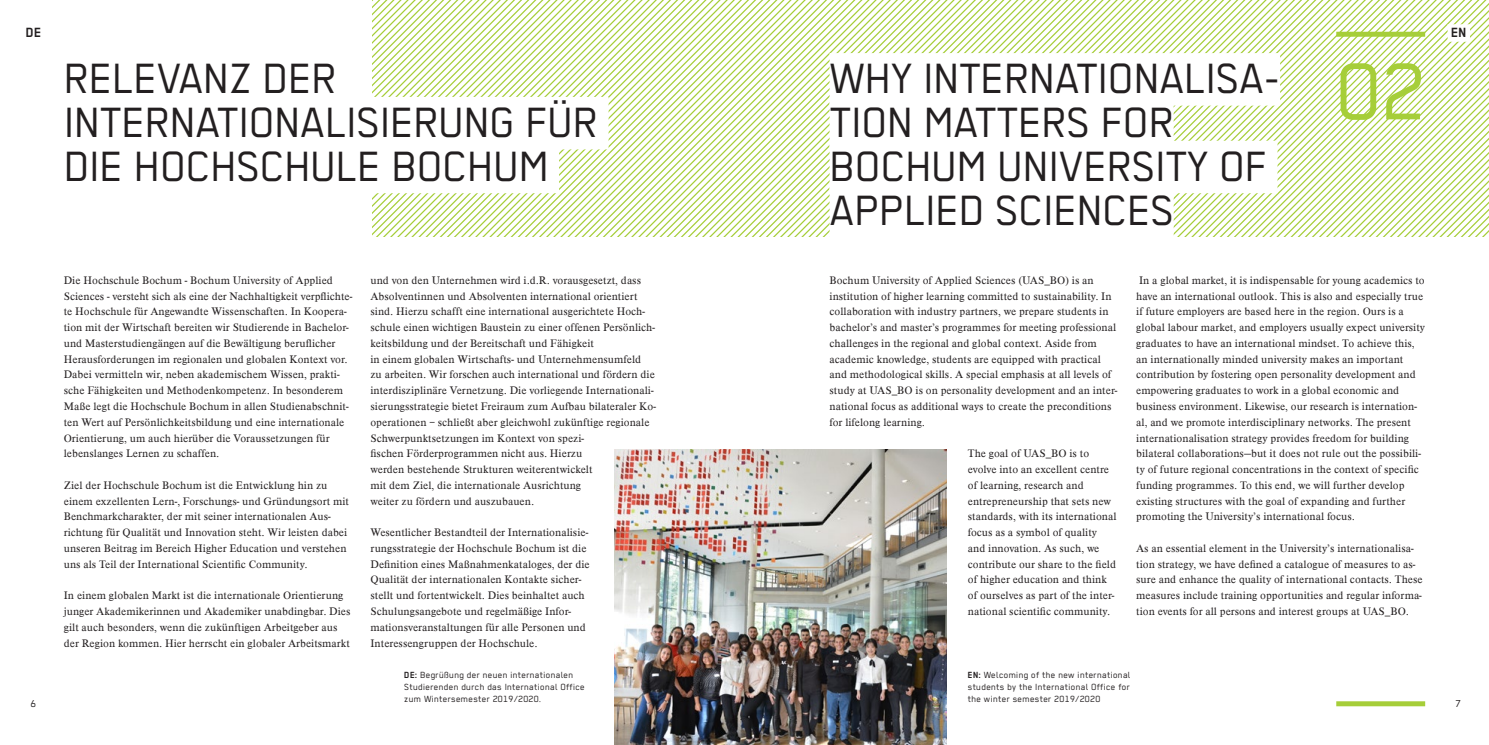
<style>
.page{position:relative;width:1489px;height:745px;background:#fff}
.page>*{position:absolute;margin:0;border:0;box-sizing:border-box;transform-origin:0 0}
.t1{font:90px "BO Regular Normal";color:#a6ce39}
.t2{font:47.5px/43.8px "BO Regular Normal";color:#231f20}
.t3{font:700 15px "BO Regular";color:#231f20}
.t4{font:11.25px/15.8px "BO Antiqua";color:#231f20}
.t5{font:11.25px "BO Regular Normal";color:#231f20}
.t6{font:10px/11.9px "BO Regular Normal";letter-spacing:.03em;color:#231f20}
.s1{font-family:"BO Regular";font-weight:700}
</style>
<div class="page">
<svg style="left:372px;top:0;width:88px;height:236px"></svg>
<svg style="left:460px;top:0;width:1028px;height:236px"></svg>
<img style="left:614px;top:449px;width:332px;height:295px">
<div style="left:64px;top:97px;width:544px;height:52px;background:#fff"></div>
<div style="left:64px;top:141px;width:495px;height:52px;background:#fff"></div>
<div style="left:829px;top:53px;width:450px;height:53px;background:#fff"></div>
<div style="left:829px;top:97px;width:344px;height:52px;background:#fff"></div>
<div style="left:829px;top:141px;width:448px;height:52px;background:#fff"></div>
<div style="left:829px;top:184px;width:344px;height:53px;background:#fff"></div>
<div style="left:1336px;top:32px;width:88px;height:5px;background:#a6ce39"></div>
<svg style="left:1336px;top:701px;width:88px;height:4px"></svg>
<div style="left:1447px;top:24px;width:22px;height:18px;background:#fff"></div>
<h3 class="t3" style="left:26px;top:25px;width:17px">DE</h3>
<h3 class="t3" style="left:1450px;top:25px;width:17px">EN</h3>
<h2 class="t2" style="left:64px;top:56px;width:535px">RELEVANZ DER<br>INTERNATIONALISIERUNG FÜR<br>DIE HOCHSCHULE BOCHUM</h2>
<h2 class="t2" style="left:829px;top:56px;width:452px">WHY INTERNATIONALISA-<br>TION MATTERS FOR<br>BOCHUM UNIVERSITY OF<br>APPLIED SCIENCES</h2>
<h1 class="t1" style="left:1336px;top:42px;width:90px">02</h1>
<p class="t4" style="left:64px;top:272px;width:290px">Die Hochschule Bochum - Bochum University of Applied Sciences - versteht sich als eine der Nachhaltigkeit verpflichte&shy;te Hochschule für Angewandte Wissenschaften. In Koopera&shy;tion mit der Wirtschaft bereiten wir Studierende in Bachelor&shy;und Masterstudiengängen auf die Bewältigung beruflicher Herausforderungen im regionalen und globalen Kontext vor.<br>Dabei vermitteln wir, neben akademischem Wissen, prakti&shy;sche Fähigkeiten und Methodenkompetenz. In besonderem Maße legt die Hochschule Bochum in allen Studienabschnit&shy;ten Wert auf Persönlichkeitsbildung und eine internationale Orientierung, um auch hierüber die Voraussetzungen für lebenslanges Lernen zu schaffen.</p>
<p class="t4" style="left:64px;top:477px;width:287px">Ziel der Hochschule Bochum ist die Entwicklung hin zu einem exzellenten Lern-, Forschungs- und Gründungsort mit Benchmarkcharakter, der mit seiner internationalen Aus&shy;richtung für Qualität und Innovation steht. Wir leisten dabei unseren Beitrag im Bereich Higher Education und verstehen uns als Teil der International Scientific Community.</p>
<p class="t4" style="left:64px;top:587px;width:288px">In einem globalen Markt ist die internationale Orientierung junger Akademikerinnen und Akademiker unabdingbar. Dies gilt auch besonders, wenn die zukünftigen Arbeitgeber aus der Region kommen. Hier herrscht ein globaler Arbeitsmarkt</p>
<p class="t4" style="left:370px;top:272px;width:287px">und von den Unternehmen wird i.d.R. vorausgesetzt, dass Absolventinnen und Absolventen international orientiert sind. Hierzu schafft eine international ausgerichtete Hoch&shy;schule einen wichtigen Baustein zu einer offenen Persönlich&shy;keitsbildung und der Bereitschaft und Fähigkeit<br>in einem globalen Wirtschafts- und Unternehmensumfeld<br>zu arbeiten. Wir forschen auch international und fördern die interdisziplinäre Vernetzung. Die vorliegende Internationali&shy;sierungsstrategie bietet Freiraum zum Aufbau bilateraler Ko&shy;operationen – schließt aber gleichwohl zukünftige regionale Schwerpunktsetzungen im Kontext von spezi-<br>fischen Förderprogrammen nicht aus. Hierzu<br>werden bestehende Strukturen weiterentwickelt<br>mit dem Ziel, die internationale Ausrichtung<br>weiter zu fördern und auszubauen.</p>
<p class="t4" style="left:370px;top:524px;width:221px">Wesentlicher Bestandteil der Internationalisie&shy;rungsstrategie der Hochschule Bochum ist die Definition eines Maßnahmenkataloges, der die Qualität der internationalen Kontakte sicher&shy;stellt und fortentwickelt. Dies beinhaltet auch Schulungsangebote und regelmäßige Infor&shy;mationsveranstaltungen für alle Personen und Interessengruppen der Hochschule.</p>
<p class="t4" style="left:829px;top:272px;width:289px">Bochum University of Applied Sciences (UAS_BO) is an institution of higher learning committed to sustainability. In collaboration with industry partners, we prepare students in bachelor’s and master’s programmes for meeting professional challenges in the regional and global context. Aside from academic knowledge, students are equipped with practical and methodological skills. A special emphasis at all levels of study at UAS_BO is on personality development and an inter&shy;national focus as additional ways to create the preconditions for lifelong learning.</p>
<p class="t4" style="left:967px;top:445px;width:150px">The goal of UAS_BO is to evolve into an excellent centre of learning, research and entrepreneurship that sets new standards, with its international focus as a symbol of quality and innovation. As such, we contribute our share to the field of higher education and think of ourselves as part of the inter&shy;national scientific community.</p>
<p class="t4" style="left:1136px;top:272px;width:290px">In a global market, it is indispensable for young academics to have an international outlook. This is also and especially true if future employers are based here in the region. Ours is a global labour market, and employers usually expect university graduates to have an international mindset. To achieve this, an internationally minded university makes an important contribution by fostering open personality development and empowering graduates to work in a global economic and business environment. Likewise, our research is internation&shy;al, and we promote interdisciplinary networks. The present internationalisation strategy provides freedom for building bilateral collaborations—but it does not rule out the possibili&shy;ty of future regional concentrations in the context of specific funding programmes. To this end, we will further develop existing structures with the goal of expanding and further promoting the University’s international focus.</p>
<p class="t4" style="left:1136px;top:540px;width:288px">As an essential element in the University’s internationalisa&shy;tion strategy, we have defined a catalogue of measures to as&shy;sure and enhance the quality of international contacts. These measures include training opportunities and regular informa&shy;tion events for all persons and interest groups at UAS_BO.</p>
<p class="t6" style="left:404px;top:668px;width:182px"><span class="s1">DE:</span> Begrüßung der neuen internationalen<br>Studierenden durch das International Office zum Wintersemester 2019/2020.</p>
<p class="t6" style="left:967px;top:668px;width:164px;text-align:justify"><span class="s1">EN:</span> Welcoming of the new international students by the International Office for the winter semester 2019/2020</p>
<p class="t5" style="left:30px;top:697px;width:7px">6</p>
<p class="t5" style="left:1455px;top:697px;width:7px">7</p>
</div>
